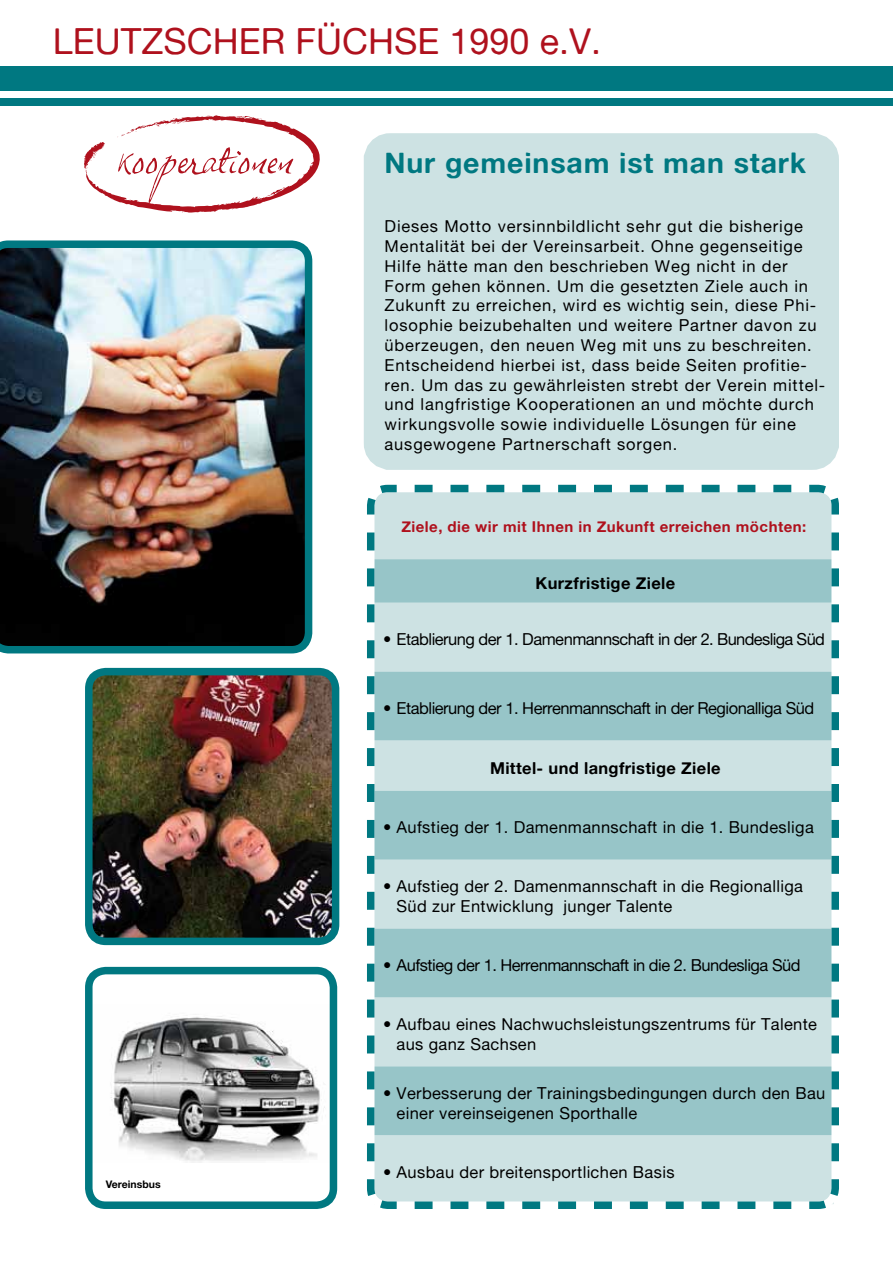
<style>
.page{position:relative;width:893px;height:1263px;background:#fff}
.page>*{position:absolute;margin:0;border:0;box-sizing:border-box;transform-origin:0 0}
.t1{font:36px "Alte Haas Grotesk";color:#af111d}
.t2{font:28.5px "Alte Haas Grotesk Bold";letter-spacing:.03em;color:#007881}
.t3{font:16.5px/19.8px "Alte Haas Grotesk";letter-spacing:.05em;color:#000}
.t4{font:16.5px/19.8px "Alte Haas Grotesk";letter-spacing:.02em;color:#000}
.t5{font:16.5px "Alte Haas Grotesk";letter-spacing:-.03em;color:#000}
.t6{font:16.5px "Alte Haas Grotesk Bold";letter-spacing:.02em;color:#000}
.t7{font:15px "Alte Haas Grotesk Bold";letter-spacing:.03em;color:#af111d}
.t8{font:10.5px "Alte Haas Grotesk Bold";color:#000}
</style>
<div class="page">
<div style="left:0;top:66px;width:893px;height:24px;background:#007881"></div>
<div style="left:0;top:98px;width:893px;height:7px;background:#007881"></div>
<svg style="left:367px;top:484px;width:472px;height:725px;background:#b2d3d5"></svg>
<img style="left:0;top:240px;width:312px;height:413px">
<div style="left:383px;top:152px;width:437px;height:299px;background:#cde2e3;border-radius:8px"></div>
<div style="left:364px;top:133px;width:475px;height:337px;border:38px solid #cde2e3;border-radius:8px"></div>
<img style="left:111px;top:1016px;width:214px;height:147px">
<div style="left:85px;top:967px;width:252px;height:242px;border:8px solid #007881;border-radius:17px"></div>
<img style="left:94px;top:677px;width:236px;height:259px">
<div style="left:85px;top:668px;width:254px;height:277px;border:8px solid #007881;border-radius:17px"></div>
<svg style="left:85px;top:115px;width:235px;height:97px"></svg>
<h1 class="t1" style="left:53px;top:20px;width:550px">LEUTZSCHER FÜCHSE 1990 e.V.</h1>
<h2 class="t2" style="left:385px;top:145px;width:423px">Nur gemeinsam ist man stark</h2>
<p class="t3" style="left:385px;top:216px;width:442px">Dieses Motto versinnbildlicht sehr gut die bisherige Mentalität bei der Vereinsarbeit. Ohne gegenseitige Hilfe hätte man den beschrieben Weg nicht in der Form gehen können. Um die gesetzten Ziele auch in Zukunft zu erreichen, wird es wichtig sein, diese Phi&shy;losophie beizubehalten und weitere Partner davon zu überzeugen, den neuen Weg mit uns zu beschreiten.<br>Entscheidend hierbei ist, dass beide Seiten profitie&shy;ren. Um das zu gewährleisten strebt der Verein mittel&shy;und langfristige Kooperationen an und möchte durch wirkungsvolle sowie individuelle Lösungen für eine ausgewogene Partnerschaft sorgen.</p>
<p class="t7" style="left:401px;top:518px;width:406px">Ziele, die wir mit Ihnen in Zukunft erreichen möchten:</p>
<p class="t6" style="left:535px;top:573px;width:141px">Kurzfristige Ziele</p>
<p class="t5" style="left:383px;top:629px;width:443px">• Etablierung der 1. Damenmannschaft in der 2. Bundesliga Süd</p>
<p class="t5" style="left:383px;top:698px;width:433px">• Etablierung der 1. Herrenmannschaft in der Regionalliga Süd</p>
<p class="t6" style="left:490px;top:758px;width:232px">Mittel- und langfristige Ziele</p>
<p class="t4" style="left:383px;top:817px;width:432px">• Aufstieg der 1. Damenmannschaft in die 1. Bundesliga</p>
<p class="t4" style="left:397px;top:876px;width:408px;text-indent:-13px">• Aufstieg der 2. Damenmannschaft in die Regionalliga<br>Süd zur Entwicklung junger Talente</p>
<p class="t5" style="left:383px;top:955px;width:419px">• Aufstieg der 1. Herrenmannschaft in die 2. Bundesliga Süd</p>
<p class="t8" style="left:106px;top:1177px;width:56px">Vereinsbus</p>
<p class="t4" style="left:397px;top:1014px;width:422px;text-indent:-13px">• Aufbau eines Nachwuchsleistungszentrums für Talente aus ganz Sachsen</p>
<p class="t4" style="left:397px;top:1083px;width:430px;text-indent:-13px">• Verbesserung der Trainingsbedingungen durch den Bau einer vereinseigenen Sporthalle</p>
<p class="t4" style="left:383px;top:1161px;width:293px">• Ausbau der breitensportlichen Basis</p>
</div>
